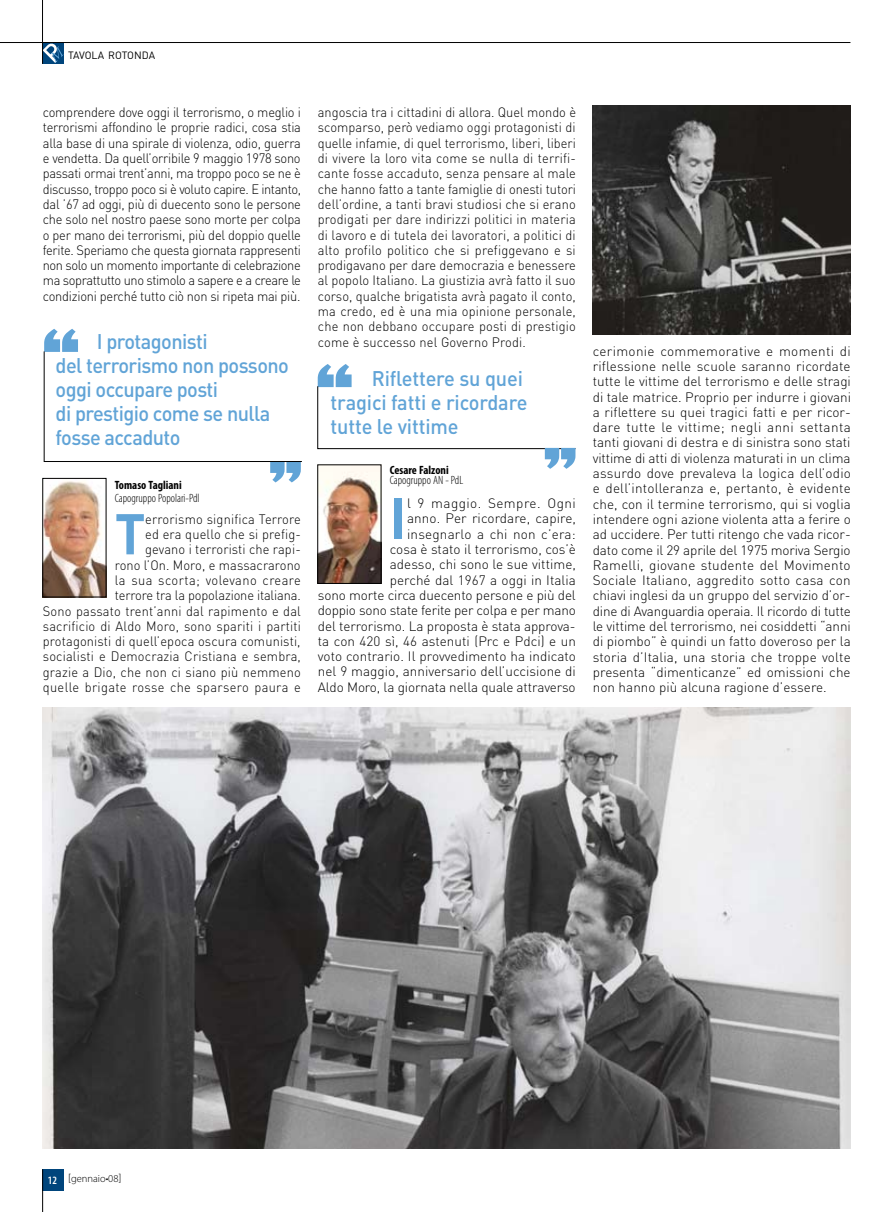
<style>
.page{position:relative;width:893px;height:1212px;background:#fff}
.page>*{position:absolute;margin:0;border:0;box-sizing:border-box;transform-origin:0 0}
.t1{font:700 56.55px "DIN";color:#61a4d7;scale:.95 1}
.t2{font:700 56.55px "DIN";color:#61a4d7}
.t3{font:500 21px/24px "DIN";letter-spacing:-.03em;color:#61a4d7;scale:.95 1}
.t4{font:500 21px/24px "DIN";letter-spacing:-.01em;color:#61a4d7;scale:.95 1}
.t5{font:300 13.5px/15.3px "DIN";letter-spacing:.005em;color:#000;text-align:justify;scale:.95 1}
.t6{font:300 13.5px/15.3px "DIN";letter-spacing:.005em;color:#000;text-align:right}
.t7{font:300 condensed 12px "Myriad Pro";color:#000}
.t8{font:700 condensed 12px "Myriad Pro";color:#000}
.t9{font:300 10.5px "Myriad Pro";color:#000}
.t10{font:10.5px "DIN";letter-spacing:-.01em;color:#000}
.s1{font-weight:600;font-stretch:condensed;font-size:11.25px;color:#fff}
.s2{font-family:"DIN"}
</style>
<div class="page">
<div style="left:43px;top:43px;width:21px;height:21px;background:#00457c"></div>
<svg style="left:43px;top:43px;width:21px;height:20px"></svg>
<hr style="left:42px;top:0;width:1px;height:64px;background:#000">
<hr style="left:0;top:42px;width:850px;height:1px;background:#000">
<div style="left:43px;top:1169px;width:21px;height:22px;background:#00457c"></div>
<hr style="left:42px;top:1169px;width:1px;height:43px;background:#000">
<img style="left:319px;top:469px;width:60px;height:113px">
<div style="left:317px;top:465px;width:64px;height:119px;border:1px solid #000"></div>
<svg style="left:44px;top:329px;width:258px;height:153px"></svg>
<img style="left:45px;top:480px;width:59px;height:115px">
<svg style="left:317px;top:364px;width:259px;height:105px"></svg>
<img style="left:43px;top:708px;width:807px;height:440px">
<img style="left:592px;top:105px;width:258px;height:229px">
<p class="t10" style="left:68px;top:49px;width:89px">TAVOLA ROTONDA</p>
<p class="t5" style="left:43px;top:105px;width:273px">comprendere dove oggi il terrorismo, o meglio i terrorismi affondino le proprie radici, cosa stia alla base di una spirale di violenza, odio, guerra e vendetta. Da quell’orribile 9 maggio 1978 sono passati ormai trent’anni, ma troppo poco se ne è discusso, troppo poco si è voluto capire. E intanto, dal ’67 ad oggi, più di duecento sono le persone che solo nel nostro paese sono morte per colpa o per mano dei terrorismi, più del doppio quelle ferite. Speriamo che questa giornata rappresenti non solo un momento importante di celebrazione ma soprattutto uno stimolo a sapere e a creare le condizioni perché tutto ciò non si ripeta mai più.</p>
<h2 class="t3" style="left:56px;top:329px;width:247px;text-indent:41px">I protagonisti<br>del terrorismo non possono oggi occupare posti<br>di prestigio come se nulla fosse accaduto</h2>
<p class="t8" style="left:115px;top:477px;width:68px">Tomaso Tagliani</p>
<p class="t7" style="left:115px;top:492px;width:86px">Capogruppo Popolari-Pdl</p>
<p class="t5" style="left:43px;top:511px;width:273px;text-align:right">errorismo significa Terrore<br>ed era quello che si prefig-<br>gevano i terroristi che rapi-<br>rono l’On. Moro, e massacrarono<br>la sua scorta; volevano creare<br>terrore tra la popolazione italiana.<br>Sono passato trent’anni dal rapimento e dal sacrificio di Aldo Moro, sono spariti i partiti protagonisti di quell’epoca oscura comunisti, socialisti e Democrazia Cristiana e sembra, grazie a Dio, che non ci siano più nemmeno quelle brigate rosse che sparsero paura e</p>
<h1 class="t1" style="left:115px;top:497px;width:30px">T</h1>
<p class="t5" style="left:318px;top:104px;width:273px">angoscia tra i cittadini di allora. Quel mondo è scomparso, però vediamo oggi protagonisti di quelle infamie, di quel terrorismo, liberi, liberi di vivere la loro vita come se nulla di terrifi&shy;cante fosse accaduto, senza pensare al male che hanno fatto a tante famiglie di onesti tutori dell’ordine, a tanti bravi studiosi che si erano prodigati per dare indirizzi politici in materia di lavoro e di tutela dei lavoratori, a politici di alto profilo politico che si prefiggevano e si prodigavano per dare democrazia e benessere al popolo Italiano. La giustizia avrà fatto il suo corso, qualche brigatista avrà pagato il conto, ma credo, ed è una mia opinione personale, che non debbano occupare posti di prestigio come è successo nel Governo Prodi.</p>
<h2 class="t4" style="left:331px;top:366px;width:209px;text-indent:41px">Riflettere su quei tragici fatti e ricordare tutte le vittime</h2>
<p class="t8" style="left:390px;top:462px;width:60px">Cesare Falzoni</p>
<p class="t7" style="left:390px;top:474px;width:75px">Capogruppo AN - PdL</p>
<p class="t6" style="left:318px;top:495px;width:260px">l 9 maggio. Sempre. Ogni<br>anno. Per ricordare, capire,<br>insegnarlo a chi non c’era:<br>cosa è stato il terrorismo, cos’è<br>adesso, chi sono le sue vittime,<br>perché dal 1967 a oggi in Italia<br>sono morte circa duecento persone e più del doppio sono state ferite per colpa e per mano del terrorismo. La proposta è stata approva&shy;ta con 420 sì, 46 astenuti (Prc e Pdci) e un voto contrario. Il provvedimento ha indicato nel 9 maggio, anniversario dell’uccisione di Aldo Moro, la giornata nella quale attraverso</p>
<h1 class="t2" style="left:390px;top:481px;width:9px">I</h1>
<p class="t6" style="left:593px;top:343px;width:260px;text-align:justify">cerimonie commemorative e momenti di riflessione nelle scuole saranno ricordate tutte le vittime del terrorismo e delle stragi di tale matrice. Proprio per indurre i giovani a riflettere su quei tragici fatti e per ricor&shy;dare tutte le vittime; negli anni settanta tanti giovani di destra e di sinistra sono stati vittime di atti di violenza maturati in un clima assurdo dove prevaleva la logica dell’odio e dell’intolleranza e, pertanto, è evidente che, con il termine terrorismo, qui si voglia intendere ogni azione violenta atta a ferire o ad uccidere. Per tutti ritengo che vada ricor&shy;dato come il 29 aprile del 1975 moriva Sergio Ramelli, giovane studente del Movimento Sociale Italiano, aggredito sotto casa con chiavi inglesi da un gruppo del servizio d’or&shy;dine di Avanguardia operaia. Il ricordo di tutte le vittime del terrorismo, nei cosiddetti “anni di piombo” è quindi un fatto doveroso per la storia d’Italia, una storia che troppe volte presenta “dimenticanze” ed omissioni che non hanno più alcuna ragione d’essere.</p>
<p class="t9" style="left:48px;top:1173px;width:75px"><span class="s1">12</span> <span class="s2">[</span>gennaio•08<span class="s2">]</span></p>
</div>
